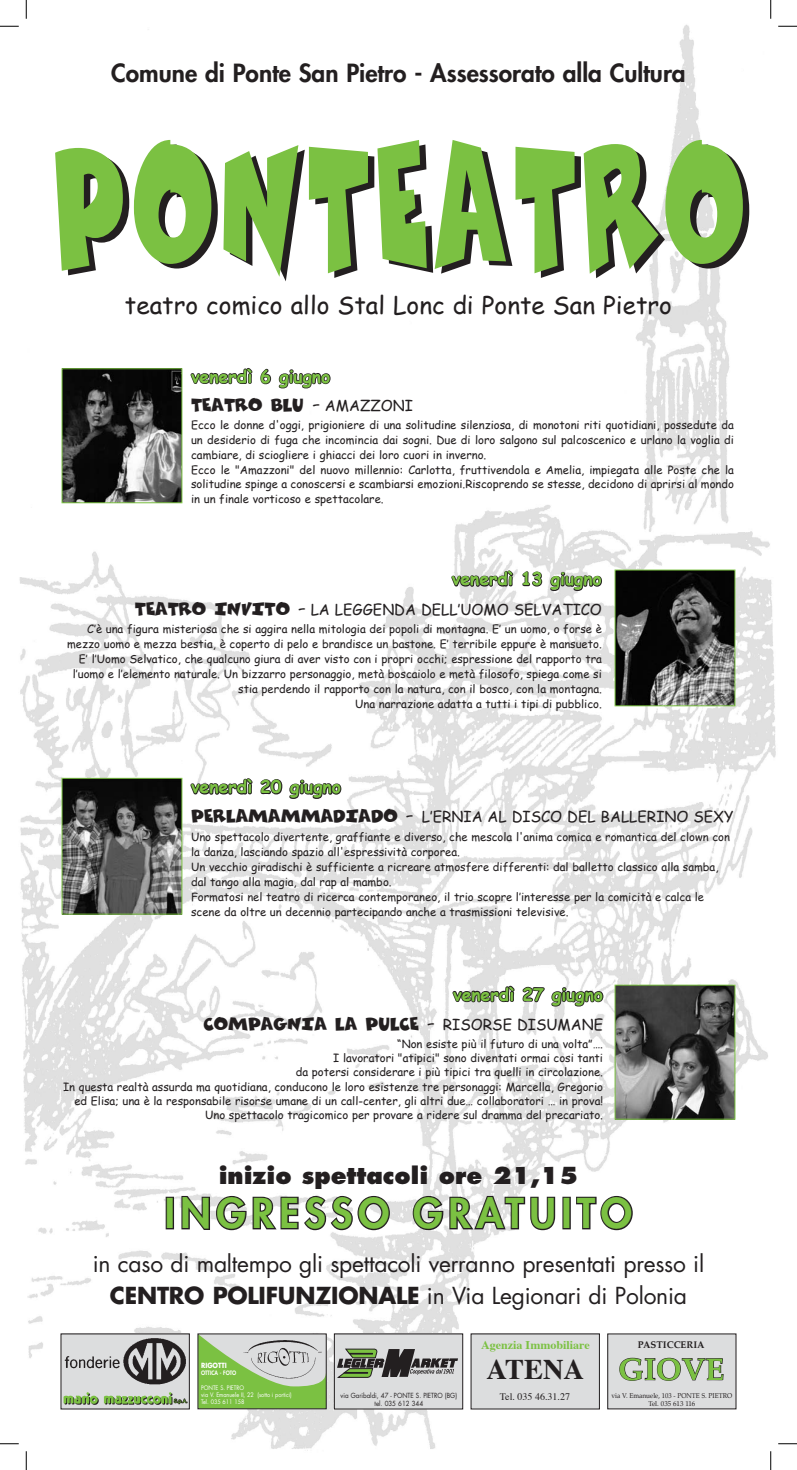
<style>
.page{position:relative;width:797px;height:1470px;background:#fff}
.page>*{position:absolute;margin:0;border:0;box-sizing:border-box;transform-origin:0 0}
.t1{font:142.5px "Comics";letter-spacing:.075em;color:#231f20;scale:.6 1}
.t2{font:800 40px "Futura";letter-spacing:.14em;color:#7bc142}
.t3{font:700 30.88px "Palatino";color:#7bc142}
.t4{font:700 28.5px "Times";color:#231f20}
.t5{font:800 24.38px "Futura";color:#231f20}
.t6{font:24.38px "Comic Sans MS";color:#231f20}
.t7{font:22.88px/32.5px "Futura";letter-spacing:-.01em;color:#231f20;text-align:center}
.t8{font:800 22.88px "Futura";color:#231f20}
.t9{font:700 17.5px "Comic Sans MS";color:#7bc142}
.t10{font:15px "Comic Sans MS";color:#231f20}
.t11{font:15px "Comics";color:#231f20}
.t12{font:700 11.75px "Times";color:#7bc142}
.t13{font:11.25px/15px "Comic Sans MS";color:#231f20;text-align:right}
.t14{font:10px "Times";color:#231f20}
.t15{font:700 9.62px "Palatino";color:#231f20}
.t16{font:700 7px "Futura";color:#fff;scale:.9 1}
.t17{font:6.88px/8.2px "Futura";color:#231f20;text-align:center;scale:.9 1}
.t18{font:6.88px/8.2px "Palatino";color:#231f20;text-align:center;scale:.95 1}
.t19{font:6px/7.2px "Futura";color:#fff;scale:.9 1}
.t20{font:800 5.88px "Futura";color:#fff;scale:.9 1}
.t21{font:5px "Helvetica";color:#7bc142}
.s1{font-family:"Comic Sans MS"}
.s2{font-family:"Comics"}
.s3{font-weight:700}
</style>
<div class="page">
<img style="left:16px;top:16px;width:765px;height:1438px">
<svg style="left:450px;top:569px;width:64px;height:31px"></svg>
<svg style="left:521px;top:571px;width:22px;height:17px"></svg>
<svg style="left:549px;top:571px;width:53px;height:21px"></svg>
<img style="left:616px;top:572px;width:117px;height:132px">
<svg style="left:189px;top:367px;width:64px;height:31px"></svg>
<svg style="left:259px;top:368px;width:72px;height:21px"></svg>
<img style="left:64px;top:370px;width:116px;height:131px">
<div style="left:62px;top:368px;width:120px;height:135px;border:1px solid #7bc142"></div>
<svg style="left:451px;top:984px;width:153px;height:34px"></svg>
<img style="left:616px;top:987px;width:117px;height:130px">
<div style="left:614px;top:985px;width:121px;height:134px;border:1px solid #7bc142"></div>
<svg style="left:189px;top:777px;width:153px;height:34px"></svg>
<img style="left:64px;top:780px;width:116px;height:132px">
<div style="left:62px;top:778px;width:120px;height:136px;border:1px solid #7bc142"></div>
<svg style="left:164px;top:1195px;width:470px;height:36px"></svg>
<div style="left:61px;top:1334px;width:128px;height:75px;background:#dcddde"></div>
<div style="left:334px;top:1334px;width:128px;height:75px;background:#dcddde"></div>
<div style="left:334px;top:1333px;width:129px;height:76px;border:1px solid #231f20"></div>
<div style="left:471px;top:1334px;width:128px;height:75px;background:#dcddde"></div>
<img style="left:123px;top:1338px;width:63px;height:47px">
<img style="left:64px;top:1356px;width:56px;height:13px">
<svg style="left:174px;top:1398px;width:13px;height:6px"></svg>
<div style="left:607px;top:1334px;width:129px;height:75px;background:#dcddde"></div>
<svg style="left:619px;top:1357px;width:105px;height:24px"></svg>
<svg style="left:337px;top:1349px;width:121px;height:28px"></svg>
<img style="left:409px;top:1368px;width:45px;height:7px">
<img style="left:63px;top:1392px;width:109px;height:13px">
<svg style="left:199px;top:1335px;width:126px;height:72px;background:#8fc763"></svg>
<div style="left:197px;top:1333px;width:130px;height:76px;border:1px solid #231f20"></div>
<img style="left:242px;top:1337px;width:79px;height:44px">
<svg style="left:0;top:25px;width:19px;height:2px"></svg>
<svg style="left:778px;top:25px;width:19px;height:2px"></svg>
<svg style="left:0;top:1443px;width:19px;height:1px"></svg>
<svg style="left:778px;top:1443px;width:19px;height:1px"></svg>
<svg style="left:25px;top:0;width:2px;height:19px"></svg>
<svg style="left:25px;top:1451px;width:2px;height:19px"></svg>
<svg style="left:770px;top:0;width:1px;height:19px"></svg>
<svg style="left:770px;top:1451px;width:1px;height:19px"></svg>
<h3 class="t5" style="left:111px;top:62px;width:576px">Comune di Ponte San Pietro - Assessorato alla Cultura</h3>
<h1 class="t1" style="left:58px;top:128px;width:1156px">PONTEATRO</h1>
<h3 class="t6" style="left:125px;top:288px;width:548px">teatro comico allo Stal Lonc di Ponte San Pietro</h3>
<h3 class="t9" style="left:191px;top:364px;width:141px">venerdì 6 giugno</h3>
<h3 class="t11" style="left:191px;top:396px;width:223px">TEATRO BLU – <span class="s1">AMAZZONI</span></h3>
<p class="t13" style="left:191px;top:417px;width:544px;text-align:left">Ecco le donne d'oggi, prigioniere di una solitudine silenziosa, di monotoni riti quotidiani, possedute da un desiderio di fuga che incomincia dai sogni. Due di loro salgono sul palcoscenico e urlano la voglia di cambiare, di sciogliere i ghiacci dei loro cuori in inverno.<br>Ecco le "Amazzoni" del nuovo millennio: Carlotta, fruttivendola e Amelia, impiegata alle Poste che la solitudine spinge a conoscersi e scambiarsi emozioni.Riscoprendo se stesse, decidono di aprirsi al mondo in un finale vorticoso e spettacolare.</p>
<h3 class="t9" style="left:452px;top:566px;width:151px">venerdì 13 giugno</h3>
<h3 class="t10" style="left:135px;top:598px;width:468px"><span class="s2">TEATRO INVITO –</span> LA LEGGENDA DELL’UOMO SELVATICO</h3>
<p class="t13" style="left:67px;top:621px;width:536px">C’è una figura misteriosa che si aggira nella mitologia dei popoli di montagna. E’ un uomo, o forse è mezzo uomo e mezza bestia, è coperto di pelo e brandisce un bastone. E’ terribile eppure è mansueto.<br>E’ l’Uomo Selvatico, che qualcuno giura di aver visto con i propri occhi; espressione del rapporto tra l’uomo e l’elemento naturale. Un bizzarro personaggio, metà boscaiolo e metà filosofo, spiega come si stia perdendo il rapporto con la natura, con il bosco, con la montagna.<br>Una narrazione adatta a tutti i tipi di pubblico.</p>
<h3 class="t9" style="left:191px;top:774px;width:151px">venerdì 20 giugno</h3>
<h3 class="t10" style="left:191px;top:806px;width:544px"><span class="s2">PERLAMAMMADIADO –</span> L’ERNIA AL DISCO DEL BALLERINO SEXY</h3>
<p class="t13" style="left:191px;top:829px;width:540px;text-align:left">Uno spettacolo divertente, graffiante e diverso, che mescola l'anima comica e romantica del clown con la danza, lasciando spazio all'espressività corporea.<br>Un vecchio giradischi è sufficiente a ricreare atmosfere differenti: dal balletto classico alla samba, dal tango alla magia, dal rap al mambo.<br>Formatosi nel teatro di ricerca contemporaneo, il trio scopre l’interesse per la comicità e calca le scene da oltre un decennio partecipando anche a trasmissioni televisive.</p>
<h3 class="t9" style="left:453px;top:981px;width:151px">venerdì 27 giugno</h3>
<h3 class="t11" style="left:204px;top:1015px;width:401px">COMPAGNIA LA PULCE – <span class="s1">RISORSE DISUMANE</span></h3>
<p class="t13" style="left:63px;top:1036px;width:541px;line-height:14.2px">“Non esiste più il futuro di una volta”….<br>I lavoratori "atipici" sono diventati ormai cosi tanti<br>da potersi considerare i più tipici tra quelli in circolazione.<br>In questa realtà assurda ma quotidiana, conducono le loro esistenze tre personaggi: Marcella, Gregorio ed Elisa; una è la responsabile risorse umane di un call-center, gli altri due… collaboratori … in prova!<br>Uno spettacolo tragicomico per provare a ridere sul dramma del precariato.</p>
<h3 class="t8" style="left:219px;top:1166px;width:361px">inizio spettacoli ore 21,15</h3>
<h2 class="t2" style="left:165px;top:1194px;width:469px">INGRESSO GRATUITO</h2>
<h3 class="t7" style="left:93px;top:1249px;width:613px">in caso di maltempo gli spettacoli verranno presentati presso il<br><span class="s3">CENTRO POLIFUNZIONALE</span> in Via Legionari di Polonia</h3>
<p class="t21" style="left:174px;top:1399px;width:15px">S.p.A.</p>
<p class="t16" style="left:201px;top:1362px;width:30px">RIGOTTI</p>
<p class="t20" style="left:201px;top:1370px;width:41px">OTTICA - FOTO</p>
<p class="t19" style="left:201px;top:1384px;width:102px">PONTE S. PIETRO<br>via V. Emanuele II, 22 (sotto i portici)<br>Tel. 035 611 158</p>
<p class="t17" style="left:340px;top:1392px;width:131px">via Garibaldi, 47 - PONTE S. PIETRO (BG) tel. 035 612 344</p>
<p class="t12" style="left:481px;top:1340px;width:110px">Agenzia Immobiliare</p>
<h3 class="t4" style="left:486px;top:1357px;width:99px">ATENA</h3>
<p class="t14" style="left:500px;top:1393px;width:72px">Tel. 035 46.31.27</p>
<p class="t15" style="left:638px;top:1340px;width:68px">PASTICCERIA</p>
<h3 class="t3" style="left:618px;top:1354px;width:108px">GIOVE</h3>
<p class="t18" style="left:611px;top:1391px;width:129px">via V. Emanuele, 103 - PONTE S. PIETRO<br>Tel. 035 613 116</p>
</div>
